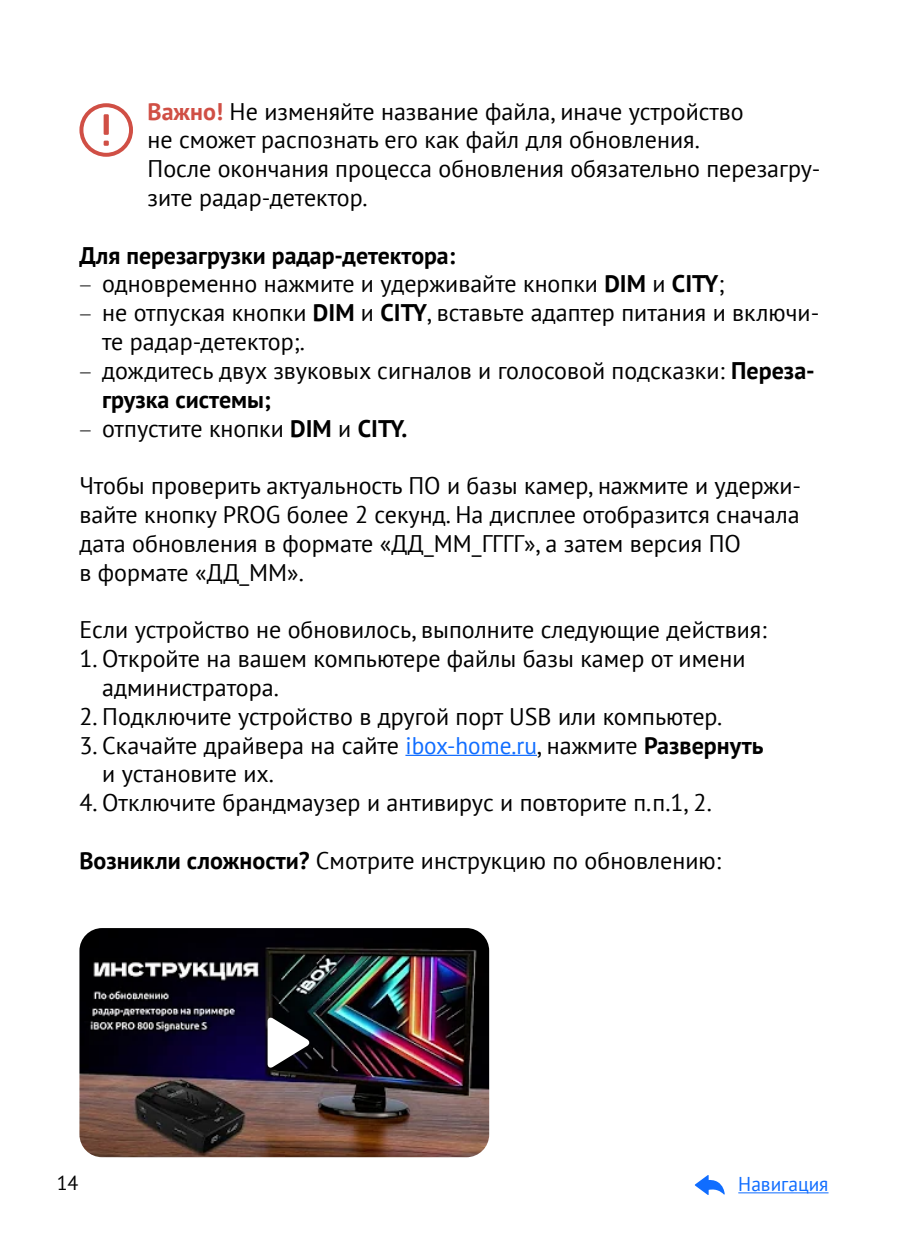
<style>
.page{position:relative;width:908px;height:1248px;background:#fff}
.page>*{position:absolute;margin:0;border:0;box-sizing:border-box;transform-origin:0 0}
.t1{font:24px/28.8px "PT Sans";color:#000}
.t2{font:700 24px "PT Sans";color:#000}
.t3{font:20px "PT Sans";color:#106dff}
.t4{font:20px "PT Sans";color:#000}
.s1{font-weight:700;color:#d04f45}
.s2{font-family:"Myriad Pro";font-weight:300}
.s3{font-weight:700}
.s4{color:#106dff}
</style>
<div class="page">
<hr style="left:405px;top:754px;width:131px;height:2px;background:#106dff">
<svg style="left:104px;top:141px;width:5px;height:5px"></svg>
<div style="left:104px;top:114px;width:5px;height:21px;background:#d04f45;border-radius:2px"></div>
<div style="left:79px;top:103px;width:54px;height:54px;border:4px solid #d04f45;border-radius:50%"></div>
<img style="left:79px;top:928px;width:410px;height:229px">
<svg style="left:267px;top:1016px;width:43px;height:52px"></svg>
<p class="t1" style="left:147px;top:96px;width:674px"><span class="s1">Важно!</span> Не изменяйте название файла, иначе устройство<br>не сможет распознать его как файл для обновления.<br>После окончания процесса обновления обязательно перезагру&shy;зите радар-детектор.</p>
<p class="t2" style="left:79px;top:239px;width:377px">Для перезагрузки радар-детектора:</p>
<p class="t1" style="left:79px;top:269px;width:646px"><span class="s2">–</span> одновременно нажмите и удерживайте кнопки <span class="s3">DIM</span> и <span class="s3">CITY</span>;</p>
<p class="t1" style="left:102px;top:298px;width:718px;text-indent:-23px"><span class="s2">–</span> не отпуская кнопки <span class="s3">DIM</span> и <span class="s3">CITY</span>, вставьте адаптер питания и включи&shy;те радар-детектор;.</p>
<p class="t1" style="left:102px;top:355px;width:714px;text-indent:-23px"><span class="s2">–</span> дождитесь двух звуковых сигналов и голосовой подсказки: <span class="s3">Переза&shy;грузка системы;</span></p>
<p class="t1" style="left:79px;top:413px;width:329px"><span class="s2">–</span> отпустите кнопки <span class="s3">DIM</span> и <span class="s3">CITY.</span></p>
<p class="t1" style="left:79px;top:471px;width:722px">Чтобы проверить актуальность ПО и базы камер, нажмите и удержи&shy;вайте кнопку PROG более 2 секунд. На дисплее отобразится сначала дата обновления в формате «ДД_ММ_ГГГГ», а затем версия ПО<br>в формате «ДД_ММ».</p>
<p class="t1" style="left:79px;top:615px;width:688px">Если устройство не обновилось, выполните следующие действия:</p>
<p class="t1" style="left:102px;top:643px;width:644px;text-indent:-23px">1. Откройте на вашем компьютере файлы базы камер от имени администратора.</p>
<p class="t1" style="left:79px;top:701px;width:644px">2. Подключите устройство в другой порт USB или компьютер.</p>
<p class="t1" style="left:102px;top:730px;width:662px;text-indent:-23px">3. Скачайте драйвера на сайте <span class="s4">ibox-home.ru</span>, нажмите <span class="s3">Развернуть </span>и установите их.</p>
<p class="t1" style="left:79px;top:787px;width:633px">4. Отключите брандмаузер и антивирус и повторите п.п.1, 2.</p>
<p class="t1" style="left:79px;top:845px;width:642px"><span class="s3">Возникли сложности?</span> Смотрите инструкцию по обновлению:</p>
<p class="t4" style="left:57px;top:1169px;width:23px">14</p>
<p class="t3" style="left:738px;top:1171px;width:92px">Навигация</p>
</div>
